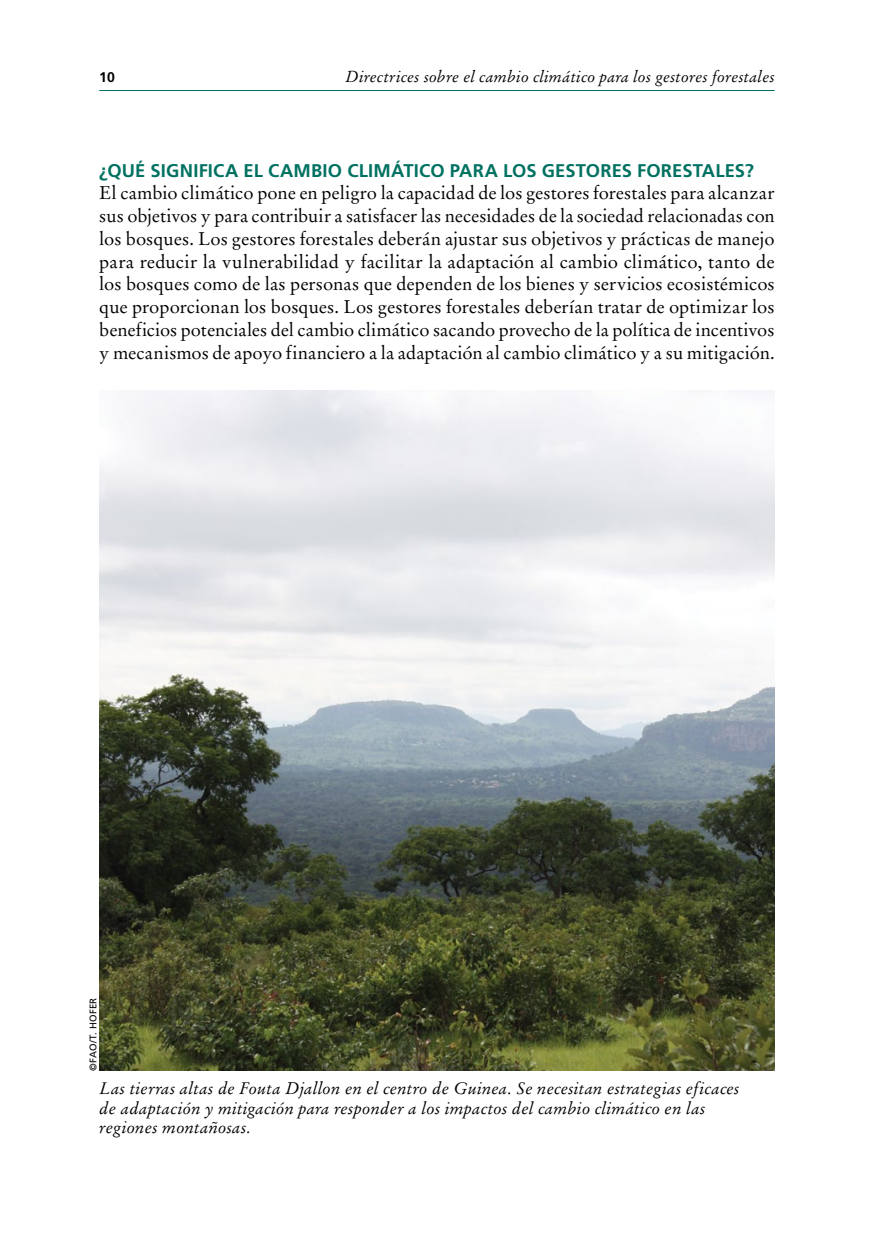
<style>
.page{position:relative;width:874px;height:1241px;background:#fff}
.page>*{position:absolute;margin:0;border:0;box-sizing:border-box;transform-origin:0 0}
.t1{font:18.38px/22.8px "Stempel Garamond LT Std";letter-spacing:.005em;color:#000;text-align:justify}
.t2{font:700 18.38px "Frutiger LT Std";letter-spacing:.01em;color:#007161}
.t3{font:italic 16.62px/19.2px "Stempel Garamond LT Std";letter-spacing:.015em;color:#000}
.t4{font:italic 15.75px "Stempel Garamond LT Std";letter-spacing:.015em;color:#000}
.t5{font:700 14px "Frutiger LT Std";color:#000}
.t6{font:9.62px "Frutiger LT Std";letter-spacing:.01em;color:#000}
</style>
<div class="page">
<hr style="left:99px;top:90px;width:675px;height:1px;background:#007161">
<img style="left:99px;top:390px;width:675px;height:680px">
<p class="t5" style="left:99px;top:69px;width:17px">10</p>
<p class="t4" style="left:345px;top:67px;width:430px">Directrices sobre el cambio climático para los gestores forestales</p>
<p class="t2" style="left:99px;top:159px;width:655px">¿QUÉ SIGNIFICA EL CAMBIO CLIMÁTICO PARA LOS GESTORES FORESTALES?</p>
<p class="t1" style="left:99px;top:182px;width:676px">El cambio climático pone en peligro la capacidad de los gestores forestales para alcanzar sus objetivos y para contribuir a satisfacer las necesidades de la sociedad relacionadas con los bosques. Los gestores forestales deberán ajustar sus objetivos y prácticas de manejo para reducir la vulnerabilidad y facilitar la adaptación al cambio climático, tanto de los bosques como de las personas que dependen de los bienes y servicios ecosistémicos que proporcionan los bosques. Los gestores forestales deberían tratar de optimizar los beneficios potenciales del cambio climático sacando provecho de la política de incentivos y mecanismos de apoyo financiero a la adaptación al cambio climático y a su mitigación.</p>
<p class="t6" style="left:88px;top:1070px;width:74px;rotate:-90deg">©FAO/T. Hofer</p>
<p class="t3" style="left:99px;top:1078px;width:641px">Las tierras altas de Fouta Djallon en el centro de Guinea. Se necesitan estrategias eficaces de adaptación y mitigación para responder a los impactos del cambio climático en las regiones montañosas.</p>
</div>
